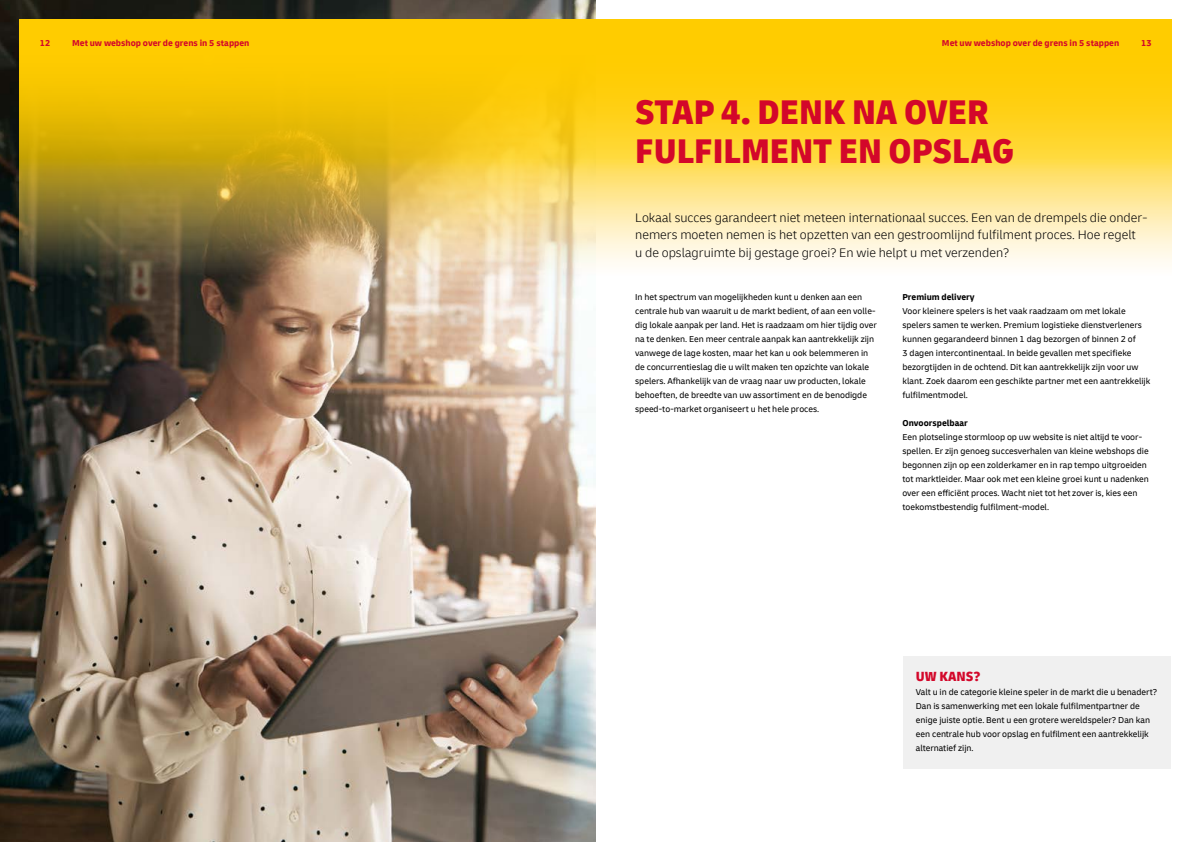
<style>
.page{position:relative;width:1191px;height:842px;background:#fff}
.page>*{position:absolute;margin:0;border:0;box-sizing:border-box;transform-origin:0 0}
.t1{font:900 condensed 36px/38.9px "Delivery";color:#d3072a}
.t2{font:900 condensed 14px "Delivery";color:#d3072a}
.t3{font:300 13px/17.7px "Delivery";color:#000}
.t4{font:9px/14px "Delivery";color:#000}
.t5{font:700 9px "Delivery";color:#d3072a}
.t6{font:700 9px "Delivery";color:#000}
</style>
<div class="page">
<img style="left:0;top:0;width:595px;height:842px">
<svg style="left:20px;top:20px;width:1151px;height:271px;background:#e9c849"></svg>
<div style="left:903px;top:656px;width:268px;height:113px;background:#f0f0f0"></div>
<p class="t5" style="left:40px;top:37px;width:12px">12</p>
<p class="t5" style="left:72px;top:37px;width:179px">Met uw webshop over de grens in 5 stappen</p>
<p class="t5" style="left:942px;top:37px;width:179px">Met uw webshop over de grens in 5 stappen</p>
<p class="t5" style="left:1141px;top:37px;width:12px">13</p>
<h1 class="t1" style="left:635px;top:93px;width:380px">STAP 4. DENK NA OVER<br>FULFILMENT EN OPSLAG</h1>
<p class="t3" style="left:635px;top:208px;width:514px">Lokaal succes garandeert niet meteen internationaal succes. Een van de drempels die onder&shy;nemers moeten nemen is het opzetten van een gestroomlijnd fulfilment proces. Hoe regelt<br>u de opslagruimte bij gestage groei? En wie helpt u met verzenden?</p>
<p class="t4" style="left:635px;top:290px;width:243px">In het spectrum van mogelijkheden kunt u denken aan een centrale hub van waaruit u de markt bedient, of aan een volle&shy;dig lokale aanpak per land. Het is raadzaam om hier tijdig over na te denken. Een meer centrale aanpak kan aantrekkelijk zijn vanwege de lage kosten, maar het kan u ook belemmeren in de concurrentieslag die u wilt maken ten opzichte van lokale spelers. Afhankelijk van de vraag naar uw producten, lokale behoeften, de breedte van uw assortiment en de benodigde speed-to-market organiseert u het hele proces.</p>
<p class="t6" style="left:902px;top:292px;width:74px">Premium delivery</p>
<p class="t4" style="left:902px;top:304px;width:249px">Voor kleinere spelers is het vaak raadzaam om met lokale spelers samen te werken. Premium logistieke dienstverleners kunnen gegarandeerd binnen 1 dag bezorgen of binnen 2 of<br>3 dagen intercontinentaal. In beide gevallen met specifieke bezorgtijden in de ochtend. Dit kan aantrekkelijk zijn voor uw klant. Zoek daarom een geschikte partner met een aantrekkelijk fulfilmentmodel.</p>
<p class="t6" style="left:902px;top:418px;width:67px">Onvoorspelbaar</p>
<p class="t4" style="left:902px;top:430px;width:248px">Een plotselinge stormloop op uw website is niet altijd te voor&shy;spellen. Er zijn genoeg succesverhalen van kleine webshops die begonnen zijn op een zolderkamer en in rap tempo uitgroeiden tot marktleider. Maar ook met een kleine groei kunt u nadenken over een efficiënt proces. Wacht niet tot het zover is, kies een toekomstbestendig fulfilment-model.</p>
<h2 class="t2" style="left:916px;top:667px;width:66px">UW KANS?</h2>
<p class="t4" style="left:916px;top:685px;width:243px">Valt u in de categorie kleine speler in de markt die u benadert?<br>Dan is samenwerking met een lokale fulfilmentpartner de enige juiste optie. Bent u een grotere wereldspeler? Dan kan een centrale hub voor opslag en fulfilment een aantrekkelijk alternatief zijn.</p>
</div>
